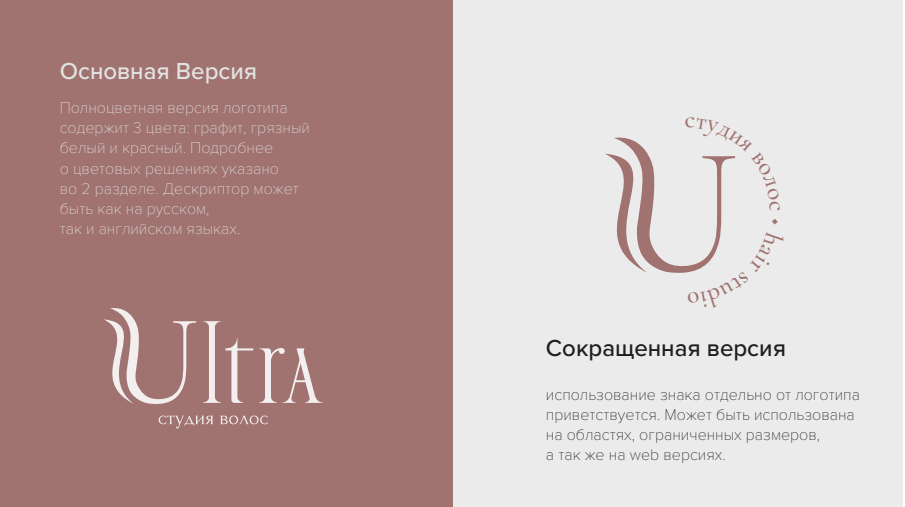
<style>
.page{position:relative;width:905px;height:507px;background:#fff}
.page>*{position:absolute;margin:0;border:0;box-sizing:border-box;transform-origin:0 0}
.t1{font:500 24px "Proxima Nova";color:#1e1e1e}
.t2{font:500 24px "Proxima Nova";color:#e3e3e3}
.t3{font:100 16px/20px "Proxima Nova T";color:#e3e3e3}
.t4{font:100 16px/20px "Proxima Nova T";color:#1e1e1e}
</style>
<div class="page">
<div style="left:450px;top:0;width:453px;height:506px;background:#ebebeb"></div>
<div style="left:0;top:0;width:452px;height:506px;background:#a07370"></div>
<svg style="left:104px;top:308px;width:92px;height:96px"></svg>
<svg style="left:203px;top:321px;width:50px;height:81px"></svg>
<svg style="left:259px;top:348px;width:61px;height:54px"></svg>
<svg style="left:159px;top:415px;width:54px;height:13px"></svg>
<svg style="left:220px;top:415px;width:48px;height:9px"></svg>
<svg style="left:605px;top:137px;width:131px;height:136px"></svg>
<h1 class="t2" style="left:60px;top:53px;width:199px">Основная Версия</h1>
<p class="t3" style="left:60px;top:97px;width:252px">Полноцветная версия логотипа содержит 3 цвета: графит, грязный белый и красный. Подробнее<br>о цветовых решениях указано<br>во 2 разделе. Дескриптор может быть как на русском,<br>так и английском языках.</p>
<h1 class="t1" style="left:546px;top:330px;width:241px">Сокращенная версия</h1>
<p class="t4" style="left:546px;top:383px;width:315px">использование знака отдельно от логотипа приветствуется. Может быть использована на областях, ограниченных размеров,<br>а так же на web версиях.</p>
</div>
